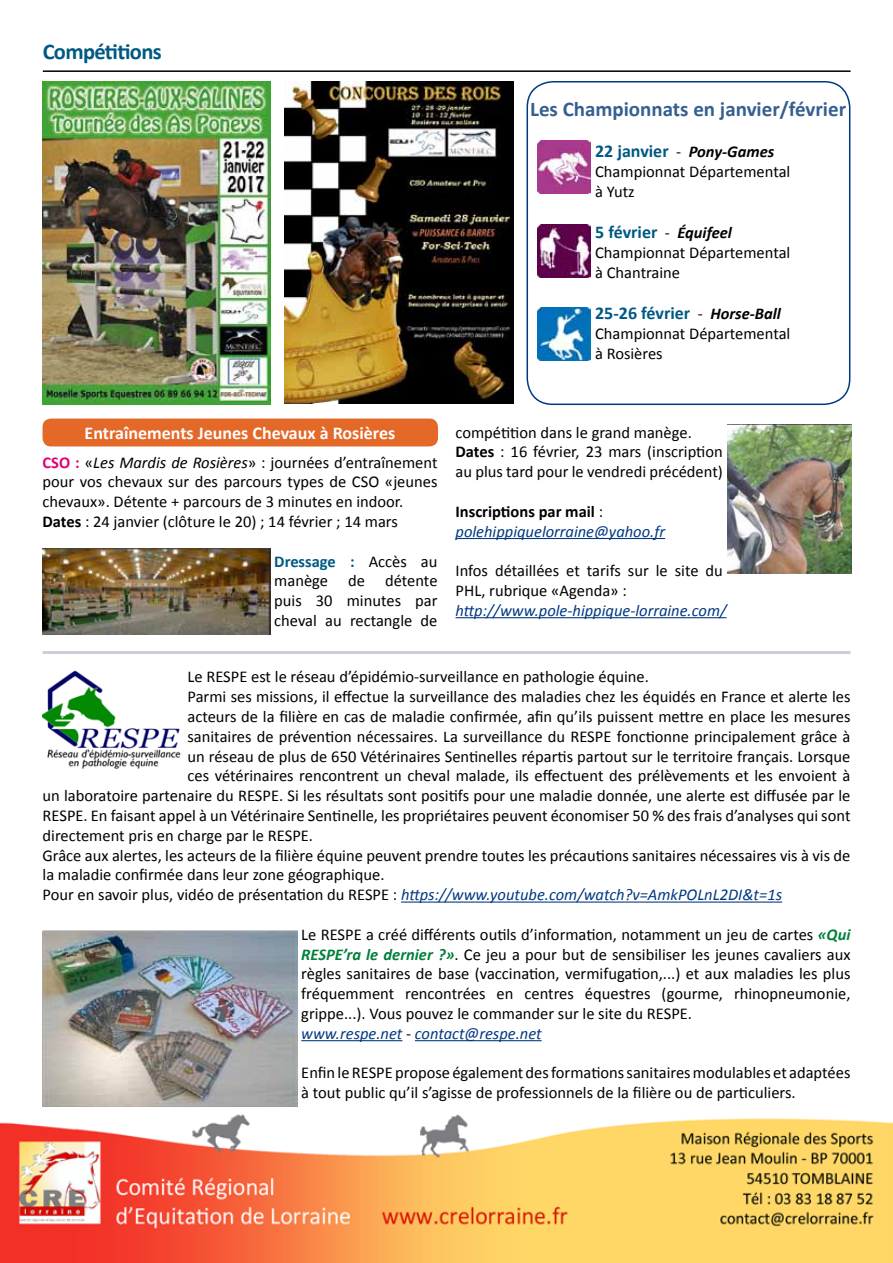
<style>
.page{position:relative;width:893px;height:1263px;background:#fff}
.page>*{position:absolute;margin:0;border:0;box-sizing:border-box;transform-origin:0 0}
.t1{font:700 22.5px "Calibri";letter-spacing:-.03em;color:#005983}
.t2{font:700 21px "Calibri";color:#365f91}
.t3{font:700 18px "Calibri";color:#005983}
.t4{font:700 18px "Calibri";color:#fff}
.t5{font:16.5px/19.8px "Calibri";color:#000}
.t6{font:italic 16.5px/19.8px "Calibri";color:#003882}
.s1{font-weight:700;font-size:18px;color:#005983}
.s2{font-weight:700;font-style:italic}
.s3{font-weight:400;font-size:16.5px;color:#000}
.s4{font-style:italic;font-size:16.5px;color:#000}
.s5{font-weight:700;color:#e2007a}
.s6{font-style:italic}
.s7{font-weight:700}
.s8{font-weight:700;color:#005983}
.s9{font-weight:700;font-style:normal;color:#000}
.s10{font-style:normal;color:#000}
.s11{font-weight:700;font-style:italic;color:#00803b}
.s12{font-style:italic;color:#003882}
</style>
<div class="page">
<img style="left:0;top:1114px;width:893px;height:149px">
<img style="left:43px;top:81px;width:228px;height:323px">
<img style="left:285px;top:81px;width:228px;height:323px">
<hr style="left:43px;top:70px;width:808px;height:2px;background:#000">
<div style="left:526px;top:81px;width:324px;height:324px;border:2px solid #003882;border-radius:26px"></div>
<img style="left:537px;top:141px;width:54px;height:53px">
<img style="left:537px;top:224px;width:54px;height:53px">
<img style="left:537px;top:307px;width:54px;height:53px">
<hr style="left:401px;top:901px;width:381px;height:2px;background:#003882">
<hr style="left:301px;top:1040px;width:101px;height:1px;background:#003882">
<hr style="left:415px;top:1040px;width:127px;height:1px;background:#003882">
<hr style="left:43px;top:651px;width:807px;height:3px;background:#cecae0">
<img style="left:42px;top:930px;width:255px;height:176px">
<img style="left:43px;top:670px;width:138px;height:99px">
<div style="left:43px;top:419px;width:395px;height:27px;background:#e46828;border-radius:9px"></div>
<hr style="left:456px;top:538px;width:209px;height:1px;background:#003882">
<hr style="left:456px;top:617px;width:270px;height:1px;background:#003882">
<img style="left:43px;top:549px;width:227px;height:85px">
<img style="left:727px;top:425px;width:125px;height:148px">
<h1 class="t1" style="left:43px;top:38px;width:120px">Compétitions</h1>
<p class="t2" style="left:530px;top:96px;width:317px">Les Championnats en janvier/février</p>
<p class="t5" style="left:595px;top:141px;width:197px"><span class="s1">22 janvier</span> - <span class="s2">Pony-Games<br></span>Championnat Départemental à Yutz</p>
<p class="t3" style="left:595px;top:221px;width:138px">5 février <span class="s3">-</span> <span class="s4">Équifeel</span></p>
<p class="t5" style="left:595px;top:242px;width:197px">Championnat Départemental à Chantraine</p>
<p class="t3" style="left:595px;top:302px;width:187px">25-26 février <span class="s3">-</span> <span class="s4">Horse-Ball</span></p>
<p class="t5" style="left:595px;top:323px;width:197px">Championnat Départemental à Rosières</p>
<p class="t4" style="left:85px;top:422px;width:312px">Entraînements Jeunes Chevaux à Rosières</p>
<p class="t5" style="left:43px;top:451px;width:396px"><span class="s5">CSO :</span> «<span class="s6">Les Mardis de Rosières</span>» : journées d’entraînement pour vos chevaux sur des parcours types de CSO «jeunes chevaux». Détente + parcours de 3 minutes en indoor.<br><span class="s7">Dates</span> : 24 janvier (clôture le 20) ; 14 février ; 14 mars</p>
<p class="t5" style="left:274px;top:550px;width:165px;text-align:justify"><span class="s8">Dressage :</span> Accès au manège de détente puis 30 minutes par cheval au rectangle de</p>
<p class="t5" style="left:456px;top:421px;width:269px">compétition dans le grand manège.<br><span class="s7">Dates</span> : 16 février, 23 mars (inscription au plus tard pour le vendredi précédent)</p>
<p class="t6" style="left:456px;top:501px;width:211px"><span class="s9">Inscriptions par mail</span> <span class="s10">: </span>polehippiquelorraine@yahoo.fr</p>
<p class="t5" style="left:456px;top:560px;width:269px">Infos détaillées et tarifs sur le site du<br>PHL, rubrique «Agenda» :</p>
<p class="t6" style="left:456px;top:600px;width:272px">http://www.pole-hippique-lorraine.com/</p>
<p class="t5" style="left:188px;top:666px;width:463px">Le RESPE est le réseau d’épidémio-surveillance en pathologie équine.</p>
<p class="t5" style="left:188px;top:686px;width:664px">Parmi ses missions, il effectue la surveillance des maladies chez les équidés en France et alerte les</p>
<p class="t5" style="left:188px;top:706px;width:664px">acteurs de la filière en cas de maladie confirmée, afin qu’ils puissent mettre en place les mesures</p>
<p class="t5" style="left:188px;top:726px;width:664px">sanitaires de prévention nécessaires. La surveillance du RESPE fonctionne principalement grâce à</p>
<p class="t5" style="left:188px;top:745px;width:664px">un réseau de plus de 650 Vétérinaires Sentinelles répartis partout sur le territoire français. Lorsque</p>
<p class="t5" style="left:188px;top:765px;width:664px">ces vétérinaires rencontrent un cheval malade, ils effectuent des prélèvements et les envoient à</p>
<p class="t5" style="left:43px;top:785px;width:809px">un laboratoire partenaire du RESPE. Si les résultats sont positifs pour une maladie donnée, une alerte est diffusée par le</p>
<p class="t5" style="left:43px;top:805px;width:809px">RESPE. En faisant appel à un Vétérinaire Sentinelle, les propriétaires peuvent économiser 50 % des frais d’analyses qui sont</p>
<p class="t5" style="left:43px;top:825px;width:272px">directement pris en charge par le RESPE.</p>
<p class="t5" style="left:43px;top:844px;width:809px">Grâce aux alertes, les acteurs de la filière équine peuvent prendre toutes les précautions sanitaires nécessaires vis à vis de</p>
<p class="t5" style="left:43px;top:864px;width:343px">la maladie confirmée dans leur zone géographique.</p>
<p class="t6" style="left:43px;top:884px;width:741px"><span class="s10">Pour en savoir plus, vidéo de présentation du RESPE :</span> https://www.youtube.com/watch?v=AmkPOLnL2DI&amp;t=1s</p>
<p class="t5" style="left:301px;top:924px;width:551px">Le RESPE a créé différents outils d’information, notamment un jeu de cartes <span class="s11">«Qui RESPE’ra le dernier ?»</span>. Ce jeu a pour but de sensibiliser les jeunes cavaliers aux règles sanitaires de base (vaccination, vermifugation,...) et aux maladies les plus fréquemment rencontrées en centres équestres (gourme, rhinopneumonie, grippe...). Vous pouvez le commander sur le site du RESPE.<br><span class="s12">www.respe.net</span> - <span class="s12">contact@respe.net</span></p>
<p class="t5" style="left:301px;top:1062px;width:551px">Enfin le RESPE propose également des formations sanitaires modulables et adaptées à tout public qu’il s’agisse de professionnels de la filière ou de particuliers.</p>
</div>
